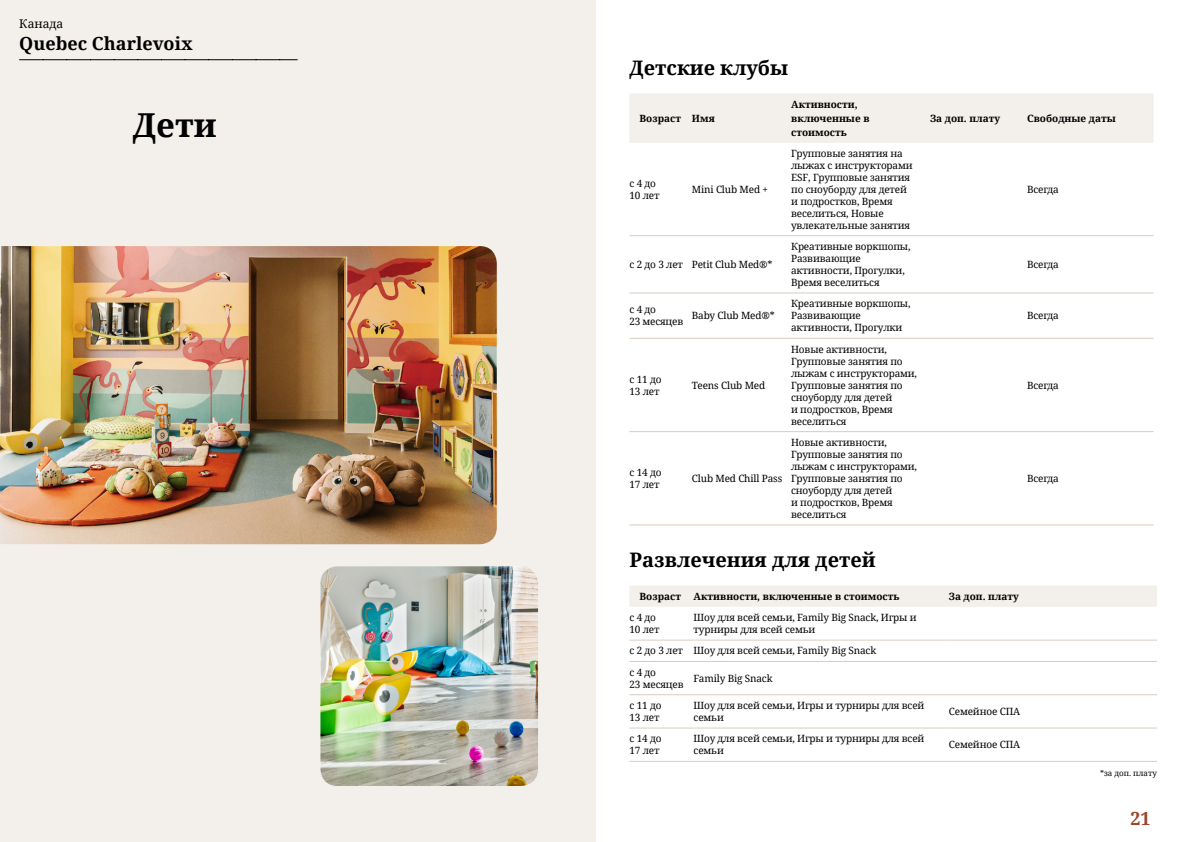
<style>
.page{position:relative;width:1191px;height:842px;background:#fff}
.page>*{position:absolute;margin:0;border:0;box-sizing:border-box;transform-origin:0 0}
.t1{font:700 33px "Noto Serif";color:#000}
.t2{font:700 20px "Noto Serif";color:#000}
.t3{font:700 18px "Noto Serif";color:#000}
.t4{font:700 18px "Noto Serif";color:#9d432c}
.t5{font:12px "Noto Serif";color:#000}
.t6{font:10px/12px "Noto Serif";letter-spacing:-.015em;color:#000}
.t7{font:700 10px/14px "Noto Serif";color:#000}
.t8{font:8px "Noto Serif";color:#000}
</style>
<div class="page">
<div style="left:0;top:0;width:595px;height:842px;background:#f3f0ec"></div>
<img style="left:0;top:246px;width:497px;height:298px">
<img style="left:320px;top:566px;width:218px;height:220px">
<svg style="left:20px;top:59px;width:277px;height:1px"></svg>
<div style="left:630px;top:94px;width:523px;height:49px;background:#f3f0ec"></div>
<hr style="left:629px;top:235px;width:63px;height:1px;background:#d7cdc1">
<hr style="left:692px;top:235px;width:99px;height:1px;background:#d7cdc1">
<hr style="left:791px;top:235px;width:139px;height:1px;background:#d7cdc1">
<hr style="left:930px;top:235px;width:97px;height:1px;background:#d7cdc1">
<hr style="left:1027px;top:235px;width:126px;height:1px;background:#d7cdc1">
<hr style="left:629px;top:292px;width:63px;height:1px;background:#d7cdc1">
<hr style="left:692px;top:292px;width:99px;height:1px;background:#d7cdc1">
<hr style="left:791px;top:292px;width:139px;height:1px;background:#d7cdc1">
<hr style="left:930px;top:292px;width:97px;height:1px;background:#d7cdc1">
<hr style="left:1027px;top:292px;width:126px;height:1px;background:#d7cdc1">
<hr style="left:629px;top:338px;width:63px;height:1px;background:#d7cdc1">
<hr style="left:692px;top:338px;width:99px;height:1px;background:#d7cdc1">
<hr style="left:791px;top:338px;width:139px;height:1px;background:#d7cdc1">
<hr style="left:930px;top:338px;width:97px;height:1px;background:#d7cdc1">
<hr style="left:1027px;top:338px;width:126px;height:1px;background:#d7cdc1">
<hr style="left:629px;top:431px;width:63px;height:1px;background:#d7cdc1">
<hr style="left:692px;top:431px;width:99px;height:1px;background:#d7cdc1">
<hr style="left:791px;top:431px;width:139px;height:1px;background:#d7cdc1">
<hr style="left:930px;top:431px;width:97px;height:1px;background:#d7cdc1">
<hr style="left:1027px;top:431px;width:126px;height:1px;background:#d7cdc1">
<hr style="left:629px;top:524px;width:63px;height:1px;background:#d7cdc1">
<hr style="left:692px;top:524px;width:99px;height:1px;background:#d7cdc1">
<hr style="left:791px;top:524px;width:139px;height:1px;background:#d7cdc1">
<hr style="left:930px;top:524px;width:97px;height:1px;background:#d7cdc1">
<hr style="left:1027px;top:524px;width:126px;height:1px;background:#d7cdc1">
<div style="left:630px;top:586px;width:527px;height:21px;background:#f3f0ec"></div>
<hr style="left:629px;top:640px;width:64px;height:1px;background:#d7cdc1">
<hr style="left:693px;top:640px;width:255px;height:1px;background:#d7cdc1">
<hr style="left:948px;top:640px;width:209px;height:1px;background:#d7cdc1">
<hr style="left:629px;top:661px;width:64px;height:1px;background:#d7cdc1">
<hr style="left:693px;top:661px;width:255px;height:1px;background:#d7cdc1">
<hr style="left:948px;top:661px;width:209px;height:1px;background:#d7cdc1">
<hr style="left:629px;top:694px;width:64px;height:1px;background:#d7cdc1">
<hr style="left:693px;top:694px;width:255px;height:1px;background:#d7cdc1">
<hr style="left:948px;top:694px;width:209px;height:1px;background:#d7cdc1">
<hr style="left:629px;top:727px;width:64px;height:1px;background:#d7cdc1">
<hr style="left:693px;top:727px;width:255px;height:1px;background:#d7cdc1">
<hr style="left:948px;top:727px;width:209px;height:1px;background:#d7cdc1">
<hr style="left:629px;top:761px;width:64px;height:1px;background:#d7cdc1">
<hr style="left:693px;top:761px;width:255px;height:1px;background:#d7cdc1">
<hr style="left:948px;top:761px;width:209px;height:1px;background:#d7cdc1">
<p class="t5" style="left:19px;top:16px;width:45px">Канада</p>
<h3 class="t3" style="left:19px;top:31px;width:175px">Quebec Charlevoix</h3>
<h1 class="t1" style="left:133px;top:102px;width:85px">Дети</h1>
<h2 class="t2" style="left:629px;top:54px;width:160px">Детские клубы</h2>
<p class="t7" style="left:639px;top:111px;width:77px">Возраст Имя</p>
<p class="t7" style="left:791px;top:97px;width:80px">Активности, включенные в стоимость</p>
<p class="t6" style="left:629px;top:177px;width:32px">c 4 до<br>10 лет</p>
<p class="t6" style="left:692px;top:183px;width:78px">Mini Club Med +</p>
<p class="t6" style="left:629px;top:258px;width:144px">с 2 до 3 лет Petit Club Med®*</p>
<p class="t6" style="left:791px;top:147px;width:123px">Групповые занятия на лыжах с инструкторами<br>ESF, Групповые занятия по сноуборду для детей и подростков, Время веселиться, Новые увлекательные занятия</p>
<p class="t6" style="left:791px;top:240px;width:121px">Креативные воркшопы,<br>Развивающие активности, Прогулки,<br>Время веселиться</p>
<p class="t6" style="left:629px;top:303px;width:55px">с 4 до<br>23 месяцев</p>
<p class="t6" style="left:692px;top:309px;width:84px">Baby Club Med®*</p>
<p class="t6" style="left:791px;top:297px;width:121px">Креативные воркшопы,<br>Развивающие активности, Прогулки</p>
<p class="t6" style="left:629px;top:372px;width:33px">с 11 до<br>13 лет</p>
<p class="t6" style="left:692px;top:378px;width:75px">Teens Club Med</p>
<p class="t6" style="left:629px;top:466px;width:33px">с 14 до<br>17 лет</p>
<p class="t6" style="left:692px;top:472px;width:92px">Club Med Chill Pass</p>
<p class="t6" style="left:791px;top:342px;width:127px">Новые активности,<br>Групповые занятия по лыжам с инструкторами,<br>Групповые занятия по сноуборду для детей<br>и подростков, Время веселиться</p>
<p class="t6" style="left:791px;top:436px;width:127px">Новые активности,<br>Групповые занятия по лыжам с инструкторами,<br>Групповые занятия по сноуборду для детей<br>и подростков, Время веселиться</p>
<p class="t7" style="left:930px;top:111px;width:72px">За доп. плату</p>
<p class="t7" style="left:1027px;top:111px;width:90px">Свободные даты</p>
<p class="t6" style="left:1027px;top:183px;width:33px">Всегда</p>
<p class="t6" style="left:1027px;top:258px;width:33px">Всегда</p>
<p class="t6" style="left:1027px;top:309px;width:33px">Всегда</p>
<p class="t6" style="left:1027px;top:378px;width:33px">Всегда</p>
<p class="t6" style="left:1027px;top:472px;width:33px">Всегда</p>
<h2 class="t2" style="left:629px;top:546px;width:248px">Развлечения для детей</h2>
<p class="t7" style="left:639px;top:589px;width:43px">Возраст</p>
<p class="t7" style="left:693px;top:589px;width:207px">Активности, включенные в стоимость</p>
<p class="t7" style="left:948px;top:589px;width:72px">За доп. плату</p>
<p class="t6" style="left:629px;top:611px;width:32px">c 4 до<br>10 лет</p>
<p class="t6" style="left:693px;top:611px;width:224px">Шоу для всей семьи, Family Big Snack, Игры и турниры для всей семьи</p>
<p class="t6" style="left:629px;top:640px;width:248px;line-height:21.3px">с 2 до 3 лет Шоу для всей семьи, Family Big Snack с 4 до</p>
<p class="t6" style="left:629px;top:678px;width:56px">23 месяцев</p>
<p class="t6" style="left:693px;top:672px;width:80px">Family Big Snack</p>
<p class="t6" style="left:629px;top:699px;width:33px">с 11 до<br>13 лет</p>
<p class="t6" style="left:693px;top:699px;width:232px">Шоу для всей семьи, Игры и турниры для всей семьи</p>
<p class="t6" style="left:948px;top:705px;width:73px">Семейное СПА</p>
<p class="t6" style="left:629px;top:732px;width:33px">с 14 до<br>17 лет</p>
<p class="t6" style="left:693px;top:732px;width:232px">Шоу для всей семьи, Игры и турниры для всей семьи</p>
<p class="t6" style="left:948px;top:738px;width:73px">Семейное СПА</p>
<p class="t8" style="left:1100px;top:767px;width:58px">*за доп. плату</p>
<h3 class="t4" style="left:1130px;top:806px;width:22px">21</h3>
</div>
